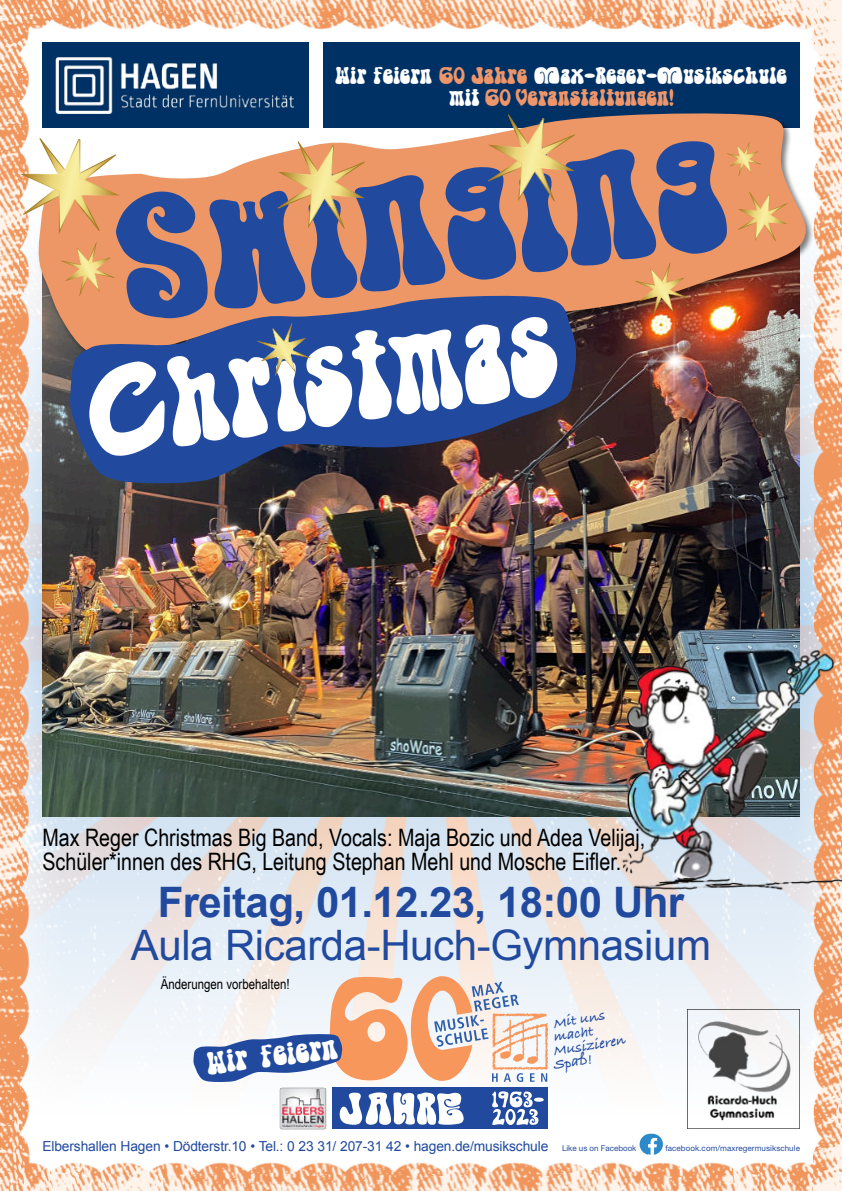
<style>
.page{position:relative;width:842px;height:1191px;background:#fff}
.page>*{position:absolute;margin:0;border:0;box-sizing:border-box;transform-origin:0 0}
.t1{font:700 150px "Shagadelic";color:#214a9f}
.t2{font:700 106.2px "Shagadelic";color:#fff;scale:.87 1}
.t3{font:42px "Arial";letter-spacing:-.01em;color:#214a9f}
.t4{font:700 42px "Arial";letter-spacing:-.015em;color:#214a9f}
.t5{font:700 26.4px "Shagadelic";color:#fff}
.t6{font:24px/24px "Arial Narrow";color:#000}
.t7{font:700 20px/21.5px "Shagadelic";color:#fff;text-align:center}
.t8{font:italic 700 15px/13.7px "Bradley Hand ITCTT";color:#214a9f}
.t9{font:14px "Arial Narrow";color:#000}
.t10{font:13.8px "Arial";letter-spacing:-.01em;color:#214a9f}
.t11{font:8px "Helvetica Neue LT Pro";letter-spacing:.01em;color:#214a9f}
.s1{color:#ee9569}
.s2{font-family:"Helvetica Neue LT Pro";font-size:8px;color:#244b9d}
</style>
<div class="page">
<img style="left:0;top:0;width:842px;height:1191px">
<img style="left:279px;top:1084px;width:48px;height:48px">
<div style="left:332px;top:1087px;width:215px;height:41px;background:#214a9f"></div>
<svg style="left:492px;top:1091px;width:52px;height:34px"></svg>
<svg style="left:340px;top:1092px;width:124px;height:33px"></svg>
<svg style="left:193px;top:976px;width:355px;height:106px"></svg>
<div style="left:42px;top:43px;width:267px;height:85px;background:#003164"></div>
<div style="left:323px;top:43px;width:476px;height:85px;background:#003164"></div>
<img style="left:55px;top:57px;width:239px;height:53px">
<svg style="left:640px;top:1133px;width:23px;height:22px"></svg>
<img style="left:42px;top:367px;width:757px;height:449px">
<svg style="left:35px;top:110px;width:773px;height:253px;fill:#ed9766"></svg>
<svg style="left:68px;top:294px;width:512px;height:191px;background:#404e80"></svg>
<img style="left:688px;top:1009px;width:111px;height:119px">
<img style="left:622px;top:650px;width:220px;height:239px">
<svg style="left:1px;top:135px;width:129px;height:174px"></svg>
<svg style="left:625px;top:297px;width:4px;height:33px"></svg>
<img style="left:635px;top:254px;width:68px;height:64px">
<svg style="left:247px;top:357px;width:4px;height:33px"></svg>
<svg style="left:257px;top:314px;width:68px;height:76px;background:#405d97"></svg>
<svg style="left:726px;top:250px;width:46px;height:4px"></svg>
<svg style="left:256px;top:244px;width:82px;height:8px"></svg>
<svg style="left:256px;top:130px;width:2px;height:73px"></svg>
<svg style="left:278px;top:141px;width:87px;height:88px;background:#eaab73"></svg>
<svg style="left:467px;top:217px;width:81px;height:8px"></svg>
<svg style="left:467px;top:110px;width:1px;height:66px"></svg>
<svg style="left:488px;top:114px;width:87px;height:88px;background:#ce9b6c"></svg>
<svg style="left:720px;top:136px;width:67px;height:105px;background:#e99e6a"></svg>
<img style="left:632px;top:318px;width:85px;height:86px">
<img style="left:663px;top:350px;width:23px;height:22px">
<img style="left:246px;top:482px;width:54px;height:54px">
<img style="left:266px;top:502px;width:14px;height:13px">
<img style="left:199px;top:575px;width:53px;height:54px">
<img style="left:218px;top:595px;width:15px;height:13px">
<p class="t7" style="left:335px;top:66px;width:453px">Wir feiern <span class="s1">60 Jahre</span> Max-Reger-Musikschule mit <span class="s1">60 Veranstaltungen!</span></p>
<h1 class="t1" style="left:110px;top:194px;width:613px;rotate:-7deg">Swinging</h1>
<h2 class="t2" style="left:80px;top:368px;width:548px;rotate:-8deg">Christmas</h2>
<p class="t6" style="left:42px;top:828px;width:604px">Max Reger Christmas Big Band, Vocals: Maja Bozic und Adea Velĳaj,<br>Schüler*innen des RHG, Leitung Stephan Mehl und Mosche Eifler.</p>
<h3 class="t4" style="left:158px;top:887px;width:528px">Freitag, 01.12.23, 18:00 Uhr</h3>
<h3 class="t3" style="left:131px;top:930px;width:582px">Aula Ricarda-Huch-Gymnasium</h3>
<p class="t9" style="left:161px;top:978px;width:130px">Änderungen vorbehalten!</p>
<p class="t5" style="left:206px;top:1051px;width:133px;rotate:-7deg">Wir feiern</p>
<p class="t8" style="left:548px;top:1018px;width:74px;rotate:-9deg">Mit uns macht<br>Musizieren</p>
<p class="t8" style="left:552px;top:1059px;width:40px;rotate:-9deg">Spaß!</p>
<p class="t10" style="left:42px;top:1141px;width:595px">Elbershallen Hagen • Dödterstr.10 • Tel.: 0 23 31/ 207-31 42 • hagen.de/musikschule <span class="s2">Like us on Facebook</span></p>
<p class="t11" style="left:665px;top:1145px;width:136px">facebook.com/maxregermusikschule</p>
</div>
